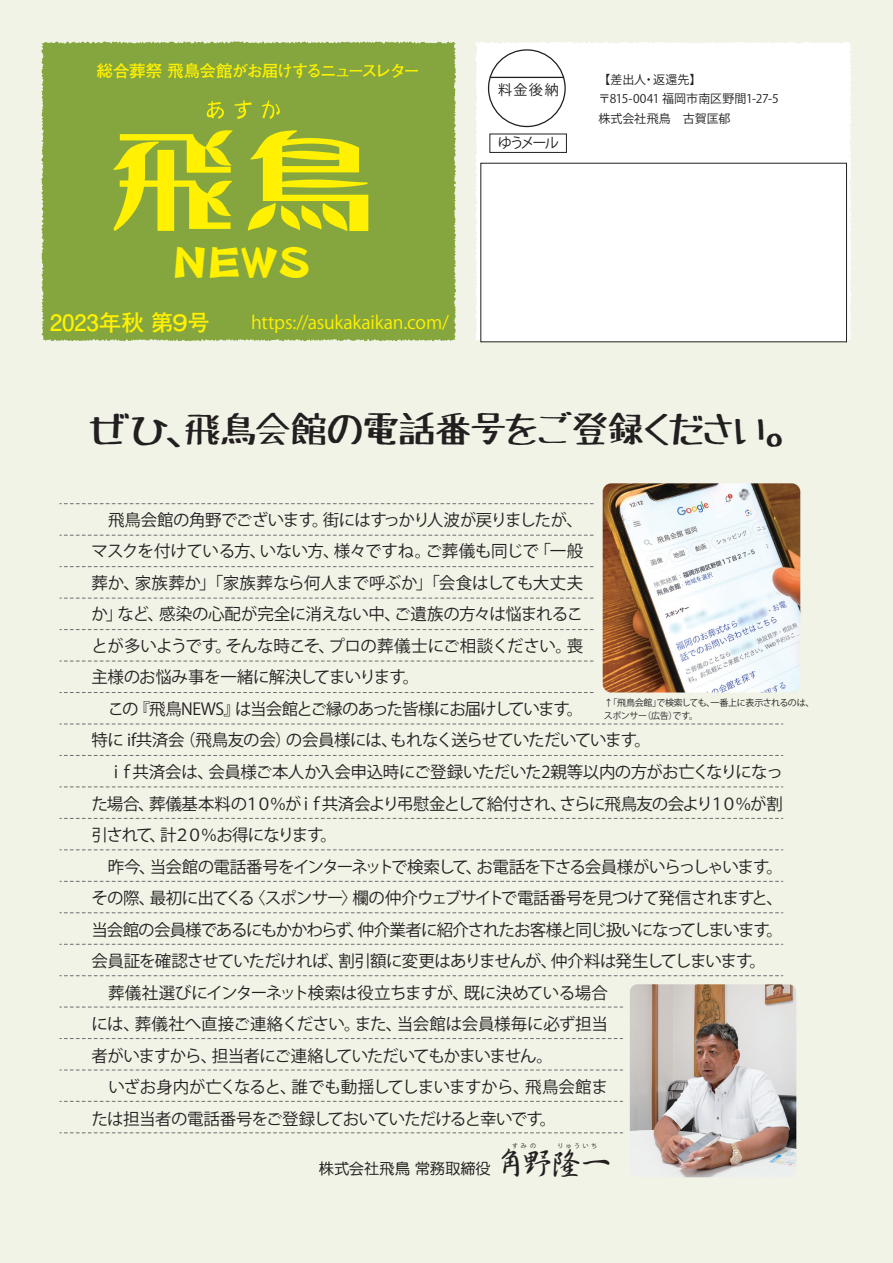
<style>
.page{position:relative;width:893px;height:1263px;background:#f0f3e6}
.page>*{position:absolute;margin:0;border:0;box-sizing:border-box;transform-origin:0 0}
.t1{font:49.5px "DF Kyo Geki W7 90 pv RKSJ H";color:#fff101}
.t2{font:37.5px "Tanuki Permanent Marker";letter-spacing:-.055em;color:#231f20}
.t3{font:700 22.5px "Futo Go B101 Pro";letter-spacing:-.015em;color:#fff101}
.t4{font:18px "Koz Go Pr 6 N";letter-spacing:-.015em;color:#fff101}
.t5{font:16.5px/31.5px "Koz Go Pr 6 N";letter-spacing:-.045em;color:#231f20;text-align:justify}
.t6{font:700 16.5px "Futo Go B101 Pro";letter-spacing:-.095em;color:#fff101}
.t7{font:15.3px "DF Maru Gothic Md MP RKSJ H";letter-spacing:-.01em;color:#231f20}
.t8{font:14.1px "Koz Go Pro";letter-spacing:-.12em;color:#231f20}
.t9{font:12px/19.5px "Koz Go Pr 6 N";letter-spacing:-.005em;color:#231f20}
.t10{font:9px/13.5px "Koz Go Pro";letter-spacing:-.03em;color:#231f20}
.t11{font:6px "Koz Go Pro";letter-spacing:.435em;color:#231f20}
.s1{font-family:"DF Gyo Sho Lt MP RKSJ H";font-size:31.95px}
</style>
<div class="page">
<div style="left:475px;top:41px;width:376px;height:300px;background:#fff"></div>
<div style="left:41px;top:41px;width:415px;height:300px;background:#85a63f"></div>
<div style="left:481px;top:163px;width:366px;height:179px;background:#fff"></div>
<svg style="left:60px;top:503px;width:534px;height:1px"></svg>
<svg style="left:60px;top:535px;width:534px;height:1px"></svg>
<svg style="left:60px;top:566px;width:534px;height:1px"></svg>
<svg style="left:60px;top:598px;width:534px;height:1px"></svg>
<svg style="left:60px;top:629px;width:534px;height:1px"></svg>
<svg style="left:60px;top:661px;width:534px;height:1px"></svg>
<svg style="left:60px;top:692px;width:534px;height:1px"></svg>
<svg style="left:60px;top:724px;width:723px;height:1px"></svg>
<svg style="left:60px;top:755px;width:723px;height:1px"></svg>
<svg style="left:60px;top:786px;width:723px;height:1px"></svg>
<svg style="left:60px;top:818px;width:723px;height:1px"></svg>
<svg style="left:60px;top:849px;width:723px;height:1px"></svg>
<svg style="left:60px;top:881px;width:723px;height:1px"></svg>
<svg style="left:60px;top:912px;width:723px;height:1px"></svg>
<svg style="left:60px;top:944px;width:723px;height:1px"></svg>
<svg style="left:60px;top:975px;width:723px;height:1px"></svg>
<svg style="left:60px;top:1007px;width:563px;height:1px"></svg>
<svg style="left:60px;top:1038px;width:563px;height:1px"></svg>
<svg style="left:60px;top:1070px;width:563px;height:1px"></svg>
<svg style="left:60px;top:1101px;width:563px;height:1px"></svg>
<svg style="left:60px;top:1132px;width:563px;height:1px"></svg>
<img style="left:630px;top:984px;width:166px;height:193px">
<img style="left:603px;top:483px;width:197px;height:209px">
<div style="left:488px;top:49px;width:78px;height:78px;border:1px solid #231f20;border-radius:50%"></div>
<hr style="left:490px;top:77px;width:74px;height:1px;background:#231f20">
<div style="left:490px;top:134px;width:77px;height:19px;border:1px solid #231f20"></div>
<svg style="left:207px;top:101px;width:17px;height:18px"></svg>
<svg style="left:234px;top:100px;width:18px;height:19px"></svg>
<svg style="left:262px;top:100px;width:18px;height:19px"></svg>
<svg style="left:113px;top:130px;width:120px;height:101px;background:#c2cb1f"></svg>
<svg style="left:248px;top:130px;width:120px;height:101px;background:#c1cb20"></svg>
<p class="t6" style="left:96px;top:58px;width:325px">総合葬祭 飛鳥会館がお届けするニュースレター</p>
<h1 class="t1" style="left:173px;top:226px;width:140px">NEWS</h1>
<h3 class="t3" style="left:50px;top:305px;width:161px">2023年秋 第９号</h3>
<p class="t4" style="left:251px;top:312px;width:200px">https://asukakaikan.com/</p>
<p class="t8" style="left:498px;top:81px;width:62px">料金後納</p>
<p class="t8" style="left:498px;top:134px;width:63px">ゆうメール</p>
<p class="t9" style="left:598px;top:70px;width:182px">【差出人・返還先】<br>〒815-0041 福岡市南区野間1-27-5株式会社飛鳥　古賀匡郁</p>
<h2 class="t2" style="left:88px;top:411px;width:715px">ぜひ、飛鳥会館の電話番号をご登録ください。</h2>
<p class="t5" style="left:91px;top:504px;width:493px">　飛鳥会館の角野でございます。街にはすっかり人波が戻りましたが、マスクを付けている方、いない方、様々ですね。ご葬儀も同じで「一般葬か、家族葬か」「家族葬なら何人まで呼ぶか」「会食はしても大丈夫か」など、感染の心配が完全に消えない中、ご遺族の方々は悩まれることが多いようです。そんな時こそ、プロの葬儀士にご相談ください。喪主様のお悩み事を一緒に解決してまいります。</p>
<p class="t5" style="left:91px;top:693px;width:693px;text-align:left;text-indent:16px">この『飛鳥NEWS』は当会館とご縁のあった皆様にお届けしています。<br>特に if共済会（飛鳥友の会）の会員様には、もれなく送らせていただいています。<br>　ｉｆ共済会は、会員様ご本人か入会申込時にご登録いただいた2親等以内の方がお亡くなりになった場合、葬儀基本料の１０％がｉｆ共済会より弔慰金として給付され、さらに飛鳥友の会より１０％が割引されて、計２０％お得になります。<br>　昨今、当会館の電話番号をインターネットで検索して、お電話を下さる会員様がいらっしゃいます。その際、最初に出てくる〈スポンサー〉欄の仲介ウェブサイトで電話番号を見つけて発信されますと、当会館の会員様であるにもかかわらず、仲介業者に紹介されたお客様と同じ扱いになってしまいます。会員証を確認させていただければ、割引額に変更はありませんが、仲介料は発生してしまいます。　葬儀社選びにインターネット検索は役立ちますが、既に決めている場合<br>には、葬儀社へ直接ご連絡ください。また、当会館は会員様毎に必ず担当<br>者がいますから、担当者にご連絡していただいてもかまいません。<br>　いざお身内が亡くなると、誰でも動揺してしまいますから、飛鳥会館ま<br>たは担当者の電話番号をご登録しておいていただけると幸いです。</p>
<p class="t10" style="left:604px;top:696px;width:212px">↑「飛鳥会館」で検索しても、一番上に表示されるのは、スポンサー（広告）です。</p>
<p class="t11" style="left:512px;top:1142px;width:25px">すみの</p>
<p class="t11" style="left:557px;top:1142px;width:41px">りゅういち</p>
<p class="t7" style="left:319px;top:1161px;width:295px">株式会社飛鳥 常務取締役 <span class="s1">角野隆一</span></p>
</div>
